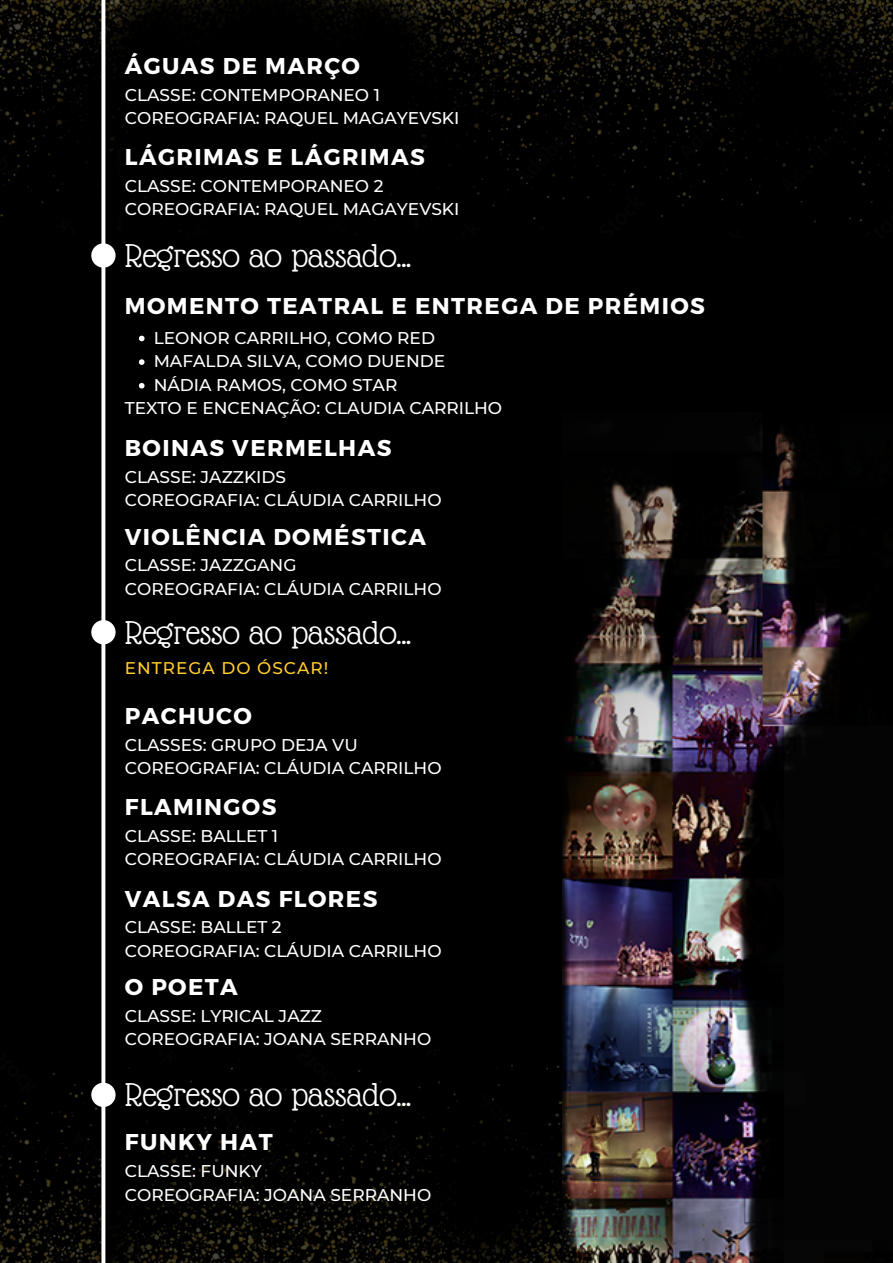
<style>
.page{position:relative;width:893px;height:1263px;background:#000}
.page>*{position:absolute;margin:0;border:0;box-sizing:border-box;transform-origin:0 0}
.t1{font:35.92px "Glass Antiqua";color:#fff}
.t2{font:700 22.88px "Montserrat";letter-spacing:.06em;color:#fff}
.t3{font:500 17.02px "Montserrat";color:#fff}
.t4{font:500 16.95px/23.5px "Montserrat";color:#fff}
.t5{font:500 16.88px "Montserrat";letter-spacing:.06em;color:#ffcd2e}
</style>
<div class="page">
<img style="left:563px;top:429px;width:330px;height:834px">
<img style="left:105px;top:1049px;width:494px;height:214px">
<img style="left:0;top:0;width:110px;height:234px">
<svg style="left:101px;top:0;width:4px;height:1263px;background:#e4e4e4"></svg>
<div style="left:91px;top:243px;width:25px;height:25px;background:#fff;border-radius:50%"></div>
<div style="left:91px;top:620px;width:25px;height:24px;background:#fff;border-radius:50%"></div>
<div style="left:91px;top:1083px;width:25px;height:24px;background:#fff;border-radius:50%"></div>
<img style="left:110px;top:0;width:783px;height:235px">
<img style="left:0;top:1052px;width:103px;height:211px">
<svg style="left:139px;top:336px;width:5px;height:5px"></svg>
<svg style="left:139px;top:359px;width:5px;height:6px"></svg>
<svg style="left:139px;top:383px;width:5px;height:5px"></svg>
<h4 class="t2" style="left:125px;top:51px;width:237px">ÁGUAS DE MARÇO</h4>
<h1 class="t4" style="left:125px;top:83px;width:336px">CLASSE: CONTEMPORANEO 1<br>COREOGRAFIA: RAQUEL MAGAYEVSKI</h1>
<h5 class="t2" style="left:125px;top:142px;width:301px">LÁGRIMAS E LÁGRIMAS</h5>
<h2 class="t4" style="left:125px;top:174px;width:336px">CLASSE: CONTEMPORANEO 2<br>COREOGRAFIA: RAQUEL MAGAYEVSKI</h2>
<h2 class="t1" style="left:125px;top:236px;width:288px">Regresso ao passado...</h2>
<h2 class="t2" style="left:125px;top:291px;width:581px">MOMENTO TEATRAL E ENTREGA DE PRÉMIOS</h2>
<h4 class="t3" style="left:154px;top:327px;width:283px">LEONOR CARRILHO, COMO RED</h4>
<h1 class="t3" style="left:154px;top:351px;width:293px">MAFALDA SILVA, COMO DUENDE</h1>
<h3 class="t3" style="left:154px;top:374px;width:245px">NÁDIA RAMOS, COMO STAR</h3>
<p class="t3" style="left:125px;top:398px;width:379px">TEXTO E ENCENAÇÃO: CLAUDIA CARRILHO</p>
<p class="t2" style="left:125px;top:433px;width:268px">BOINAS VERMELHAS</p>
<p class="t4" style="left:125px;top:465px;width:318px">CLASSE: JAZZKIDS<br>COREOGRAFIA: CLÁUDIA CARRILHO</p>
<h4 class="t2" style="left:125px;top:522px;width:303px">VIOLÊNCIA DOMÉSTICA</h4>
<h2 class="t4" style="left:125px;top:553px;width:318px">CLASSE: JAZZGANG<br>COREOGRAFIA: CLÁUDIA CARRILHO</h2>
<h4 class="t1" style="left:125px;top:613px;width:288px">Regresso ao passado...</h4>
<h5 class="t5" style="left:125px;top:658px;width:205px">ENTREGA DO ÓSCAR!</h5>
<h4 class="t2" style="left:125px;top:701px;width:128px">PACHUCO</h4>
<h2 class="t4" style="left:125px;top:733px;width:318px">CLASSES: GRUPO DEJA VU<br>COREOGRAFIA: CLÁUDIA CARRILHO</h2>
<p class="t2" style="left:125px;top:792px;width:153px">FLAMINGOS</p>
<h2 class="t4" style="left:125px;top:824px;width:318px">CLASSE: BALLET 1<br>COREOGRAFIA: CLÁUDIA CARRILHO</h2>
<h4 class="t2" style="left:125px;top:883px;width:254px">VALSA DAS FLORES</h4>
<h2 class="t4" style="left:125px;top:915px;width:318px">CLASSE: BALLET 2<br>COREOGRAFIA: CLÁUDIA CARRILHO</h2>
<h4 class="t2" style="left:125px;top:972px;width:115px">O POETA</h4>
<h2 class="t4" style="left:125px;top:1004px;width:308px">CLASSE: LYRICAL JAZZ<br>COREOGRAFIA: JOANA SERRANHO</h2>
<h4 class="t1" style="left:125px;top:1076px;width:288px">Regresso ao passado...</h4>
<p class="t2" style="left:125px;top:1127px;width:149px">FUNKY HAT</p>
<p class="t4" style="left:125px;top:1159px;width:308px">CLASSE: FUNKY<br>COREOGRAFIA: JOANA SERRANHO</p>
</div>
